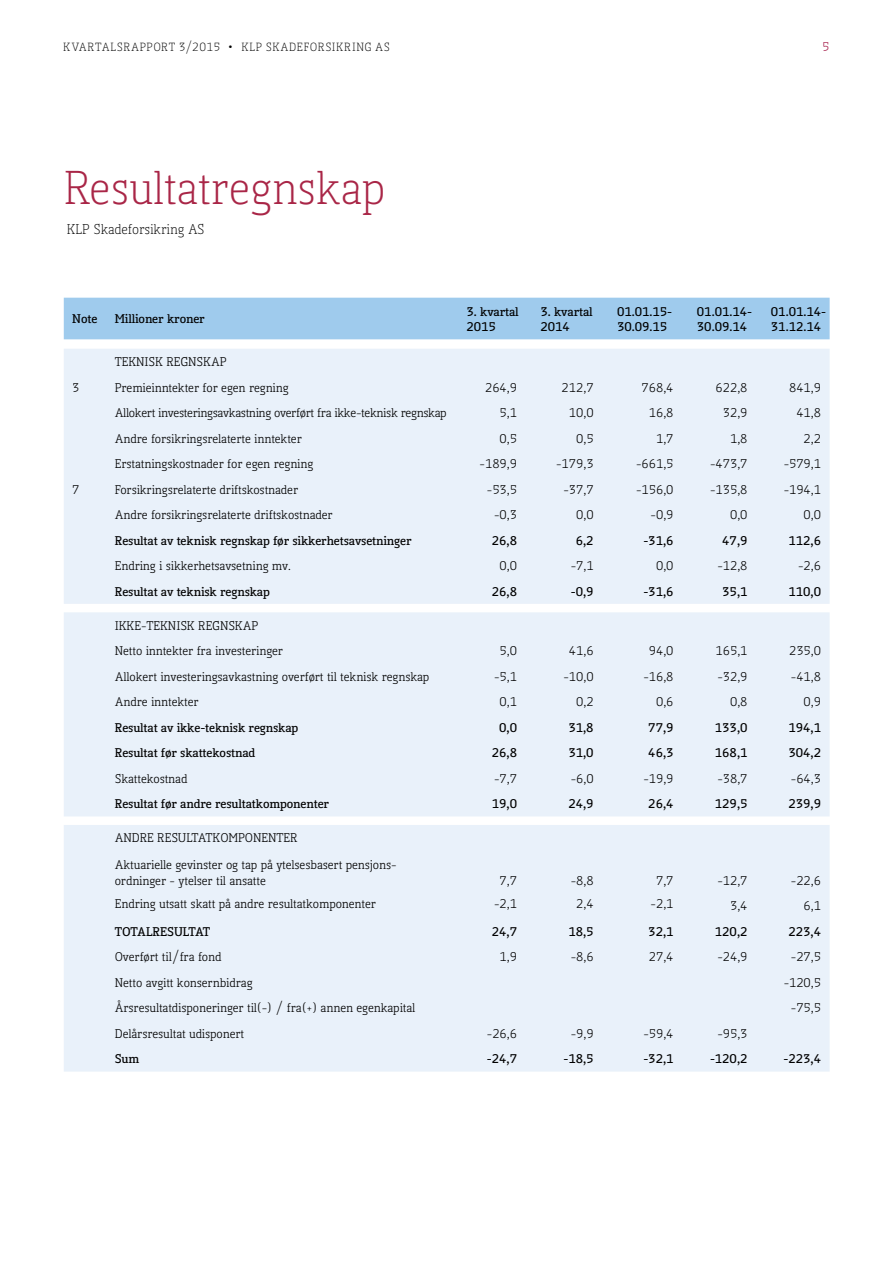
<style>
.page{position:relative;width:893px;height:1263px;background:#fff}
.page>*{position:absolute;margin:0;border:0;box-sizing:border-box;transform-origin:0 0}
.t1{font:300 45px "Kofi Pure Serif";color:#a92647}
.t2{font:300 13.5px "Kofi Pure Serif";color:#000}
.t3{font:12px/25.5px "Kofi Pure Serif";color:#000}
.t4{font:700 12px/15px "Kofi Pure Serif";color:#000}
.t5{font:12px "Kofi Pure Serif";letter-spacing:-.02em;color:#000}
.t6{font:12px "Kofi Pure Serif";color:#a7214d}
.t7{font:300 11.25px "Kofi Pure Serif";letter-spacing:.06em;color:#000}
.s1{font-size:16.5px}
</style>
<div class="page">
<div style="left:64px;top:298px;width:766px;height:41px;background:#9fcbed"></div>
<div style="left:64px;top:349px;width:766px;height:722px;background:#e9f1fa"></div>
<p class="t7" style="left:63px;top:40px;width:328px">KVARTALSRAPPORT 3/2015 <span class="s1">•</span> KLP SKADEFORSIKRING AS</p>
<p class="t6" style="left:822px;top:39px;width:9px">5</p>
<h1 class="t1" style="left:64px;top:161px;width:323px">Resultatregnskap</h1>
<p class="t2" style="left:67px;top:221px;width:139px">KLP Skadeforsikring AS</p>
<p class="t4" style="left:72px;top:311px;width:27px">Note</p>
<p class="t4" style="left:115px;top:311px;width:91px">Millioner kroner</p>
<p class="t4" style="left:466px;top:304px;width:54px">3. kvartal<br>2015</p>
<p class="t4" style="left:540px;top:304px;width:54px">3. kvartal<br>2014</p>
<p class="t4" style="left:617px;top:304px;width:57px">01.01.15-<br>30.09.15</p>
<p class="t4" style="left:697px;top:304px;width:57px">01.01.14-<br>30.09.14</p>
<p class="t4" style="left:771px;top:304px;width:57px">01.01.14-<br>31.12.14</p>
<p class="t3" style="left:115px;top:349px;width:113px">TEKNISK REGNSKAP</p>
<p class="t3" style="left:72px;top:375px;width:9px">3</p>
<p class="t3" style="left:115px;top:375px;width:175px">Premieinntekter for egen regning</p>
<p class="t3" style="left:485px;top:375px;width:33px">264,9</p>
<p class="t3" style="left:562px;top:375px;width:33px">212,7</p>
<p class="t3" style="left:642px;top:375px;width:33px">768,4</p>
<p class="t3" style="left:716px;top:375px;width:33px">622,8</p>
<p class="t3" style="left:789px;top:375px;width:33px">841,9</p>
<p class="t5" style="left:115px;top:405px;width:333px">Allokert investeringsavkastning overført fra ikke-teknisk regnskap</p>
<p class="t3" style="left:500px;top:400px;width:19px">5,1</p>
<p class="t3" style="left:569px;top:400px;width:26px">10,0</p>
<p class="t3" style="left:649px;top:400px;width:26px">16,8</p>
<p class="t3" style="left:723px;top:400px;width:26px">32,9</p>
<p class="t3" style="left:796px;top:400px;width:26px">41,8</p>
<p class="t3" style="left:115px;top:426px;width:189px">Andre forsikringsrelaterte inntekter</p>
<p class="t3" style="left:500px;top:426px;width:19px">0,5</p>
<p class="t3" style="left:576px;top:426px;width:19px">0,5</p>
<p class="t3" style="left:656px;top:426px;width:19px">1,7</p>
<p class="t3" style="left:730px;top:426px;width:19px">1,8</p>
<p class="t3" style="left:804px;top:426px;width:19px">2,2</p>
<p class="t3" style="left:115px;top:451px;width:200px">Erstatningskostnader for egen regning</p>
<p class="t3" style="left:480px;top:451px;width:39px">-189,9</p>
<p class="t3" style="left:556px;top:451px;width:39px">-179,3</p>
<p class="t3" style="left:636px;top:451px;width:39px">-661,5</p>
<p class="t3" style="left:710px;top:451px;width:39px">-473,7</p>
<p class="t3" style="left:784px;top:451px;width:39px">-579,1</p>
<p class="t3" style="left:72px;top:477px;width:9px">7</p>
<p class="t3" style="left:115px;top:477px;width:185px">Forsikringsrelaterte driftskostnader</p>
<p class="t3" style="left:487px;top:477px;width:32px">-53,5</p>
<p class="t3" style="left:563px;top:477px;width:32px">-37,7</p>
<p class="t3" style="left:636px;top:477px;width:39px">-156,0</p>
<p class="t3" style="left:710px;top:477px;width:39px">-135,8</p>
<p class="t3" style="left:784px;top:477px;width:39px">-194,1</p>
<p class="t3" style="left:115px;top:502px;width:219px">Andre forsikringsrelaterte driftskostnader</p>
<p class="t3" style="left:494px;top:502px;width:24px">-0,3</p>
<p class="t3" style="left:576px;top:502px;width:19px">0,0</p>
<p class="t3" style="left:651px;top:502px;width:24px">-0,9</p>
<p class="t3" style="left:730px;top:502px;width:19px">0,0</p>
<p class="t3" style="left:804px;top:502px;width:19px">0,0</p>
<p class="t4" style="left:115px;top:533px;width:298px">Resultat av teknisk regnskap før sikkerhetsavsetninger</p>
<p class="t4" style="left:492px;top:533px;width:27px">26,8</p>
<p class="t4" style="left:576px;top:533px;width:19px">6,2</p>
<p class="t4" style="left:643px;top:533px;width:32px">-31,6</p>
<p class="t4" style="left:722px;top:533px;width:27px">47,9</p>
<p class="t4" style="left:788px;top:533px;width:34px">112,6</p>
<p class="t3" style="left:115px;top:553px;width:178px">Endring i sikkerhetsavsetning mv.</p>
<p class="t3" style="left:500px;top:553px;width:19px">0,0</p>
<p class="t3" style="left:571px;top:553px;width:24px">-7,1</p>
<p class="t3" style="left:656px;top:553px;width:19px">0,0</p>
<p class="t3" style="left:717px;top:553px;width:32px">-12,8</p>
<p class="t3" style="left:798px;top:553px;width:24px">-2,6</p>
<p class="t4" style="left:115px;top:584px;width:157px">Resultat av teknisk regnskap</p>
<p class="t4" style="left:492px;top:584px;width:27px">26,8</p>
<p class="t4" style="left:571px;top:584px;width:24px">-0,9</p>
<p class="t4" style="left:643px;top:584px;width:32px">-31,6</p>
<p class="t4" style="left:722px;top:584px;width:27px">35,1</p>
<p class="t4" style="left:788px;top:584px;width:34px">110,0</p>
<p class="t3" style="left:115px;top:613px;width:170px">IKKE-TEKNISK REGNSKAP<br>Netto inntekter fra investeringer</p>
<p class="t3" style="left:500px;top:638px;width:19px">5,0</p>
<p class="t3" style="left:569px;top:638px;width:26px">41,6</p>
<p class="t3" style="left:649px;top:638px;width:26px">94,0</p>
<p class="t3" style="left:715px;top:638px;width:33px">165,1</p>
<p class="t3" style="left:789px;top:638px;width:33px">235,0</p>
<p class="t3" style="left:115px;top:664px;width:316px">Allokert investeringsavkastning overført til teknisk regnskap</p>
<p class="t3" style="left:494px;top:664px;width:24px">-5,1</p>
<p class="t3" style="left:563px;top:664px;width:32px">-10,0</p>
<p class="t3" style="left:643px;top:664px;width:32px">-16,8</p>
<p class="t3" style="left:717px;top:664px;width:32px">-32,9</p>
<p class="t3" style="left:791px;top:664px;width:32px">-41,8</p>
<p class="t3" style="left:115px;top:689px;width:85px">Andre inntekter</p>
<p class="t3" style="left:500px;top:689px;width:19px">0,1</p>
<p class="t3" style="left:576px;top:689px;width:19px">0,2</p>
<p class="t3" style="left:656px;top:689px;width:19px">0,6</p>
<p class="t3" style="left:730px;top:689px;width:19px">0,8</p>
<p class="t3" style="left:804px;top:689px;width:19px">0,9</p>
<p class="t4" style="left:115px;top:720px;width:185px">Resultat av ikke-teknisk regnskap</p>
<p class="t4" style="left:499px;top:720px;width:19px">0,0</p>
<p class="t4" style="left:568px;top:720px;width:27px">31,8</p>
<p class="t4" style="left:648px;top:720px;width:27px">77,9</p>
<p class="t4" style="left:715px;top:720px;width:34px">133,0</p>
<p class="t4" style="left:788px;top:720px;width:34px">194,1</p>
<p class="t4" style="left:115px;top:745px;width:142px">Resultat før skattekostnad</p>
<p class="t4" style="left:492px;top:745px;width:27px">26,8</p>
<p class="t4" style="left:568px;top:745px;width:27px">31,0</p>
<p class="t4" style="left:648px;top:745px;width:27px">46,3</p>
<p class="t4" style="left:715px;top:745px;width:34px">168,1</p>
<p class="t4" style="left:788px;top:745px;width:34px">304,2</p>
<p class="t3" style="left:115px;top:766px;width:74px">Skattekostnad</p>
<p class="t3" style="left:494px;top:766px;width:24px">-7,7</p>
<p class="t3" style="left:571px;top:766px;width:24px">-6,0</p>
<p class="t3" style="left:643px;top:766px;width:32px">-19,9</p>
<p class="t3" style="left:717px;top:766px;width:32px">-38,7</p>
<p class="t3" style="left:791px;top:766px;width:32px">-64,3</p>
<p class="t4" style="left:115px;top:796px;width:216px">Resultat før andre resultatkomponenter</p>
<p class="t4" style="left:492px;top:796px;width:27px">19,0</p>
<p class="t4" style="left:568px;top:796px;width:27px">24,9</p>
<p class="t4" style="left:648px;top:796px;width:27px">26,4</p>
<p class="t4" style="left:715px;top:796px;width:34px">129,5</p>
<p class="t4" style="left:788px;top:796px;width:34px">239,9</p>
<p class="t3" style="left:115px;top:825px;width:184px">ANDRE RESULTATKOMPONENTER</p>
<p class="t3" style="left:115px;top:857px;width:283px;line-height:15.8px">Aktuarielle gevinster og tap på ytelsesbasert pensjons&shy;ordninger - ytelser til ansatte</p>
<p class="t3" style="left:500px;top:868px;width:19px">7,7</p>
<p class="t3" style="left:571px;top:868px;width:24px">-8,8</p>
<p class="t3" style="left:656px;top:868px;width:19px">7,7</p>
<p class="t3" style="left:717px;top:868px;width:32px">-12,7</p>
<p class="t3" style="left:791px;top:868px;width:32px">-22,6</p>
<p class="t3" style="left:115px;top:891px;width:263px">Endring utsatt skatt på andre resultatkomponenter</p>
<p class="t3" style="left:494px;top:891px;width:24px">-2,1</p>
<p class="t3" style="left:576px;top:891px;width:19px">2,4</p>
<p class="t3" style="left:651px;top:891px;width:24px">-2,1</p>
<p class="t3" style="left:730px;top:893px;width:19px">3,4</p>
<p class="t3" style="left:804px;top:893px;width:19px">6,1</p>
<p class="t4" style="left:115px;top:924px;width:97px">TOTALRESULTAT</p>
<p class="t4" style="left:492px;top:924px;width:27px">24,7</p>
<p class="t4" style="left:568px;top:924px;width:27px">18,5</p>
<p class="t4" style="left:648px;top:924px;width:27px">32,1</p>
<p class="t4" style="left:715px;top:924px;width:34px">120,2</p>
<p class="t4" style="left:788px;top:924px;width:34px">223,4</p>
<p class="t3" style="left:115px;top:944px;width:108px">Overført til/fra fond</p>
<p class="t3" style="left:500px;top:944px;width:19px">1,9</p>
<p class="t3" style="left:571px;top:944px;width:24px">-8,6</p>
<p class="t3" style="left:649px;top:944px;width:26px">27,4</p>
<p class="t3" style="left:717px;top:944px;width:32px">-24,9</p>
<p class="t3" style="left:791px;top:944px;width:32px">-27,5</p>
<p class="t3" style="left:115px;top:970px;width:139px">Netto avgitt konsernbidrag</p>
<p class="t3" style="left:784px;top:970px;width:39px">-120,5</p>
<p class="t3" style="left:115px;top:995px;width:302px">Årsresultatdisponeringer til(-) / fra(+) annen egenkapital</p>
<p class="t3" style="left:791px;top:995px;width:32px">-75,5</p>
<p class="t3" style="left:115px;top:1021px;width:131px">Delårsresultat udisponert</p>
<p class="t3" style="left:487px;top:1021px;width:32px">-26,6</p>
<p class="t3" style="left:571px;top:1021px;width:24px">-9,9</p>
<p class="t3" style="left:643px;top:1021px;width:32px">-59,4</p>
<p class="t3" style="left:717px;top:1021px;width:32px">-95,3</p>
<p class="t4" style="left:115px;top:1051px;width:26px">Sum</p>
<p class="t4" style="left:487px;top:1051px;width:32px">-24,7</p>
<p class="t4" style="left:563px;top:1051px;width:32px">-18,5</p>
<p class="t4" style="left:643px;top:1051px;width:32px">-32,1</p>
<p class="t4" style="left:710px;top:1051px;width:39px">-120,2</p>
<p class="t4" style="left:784px;top:1051px;width:39px">-223,4</p>
</div>
